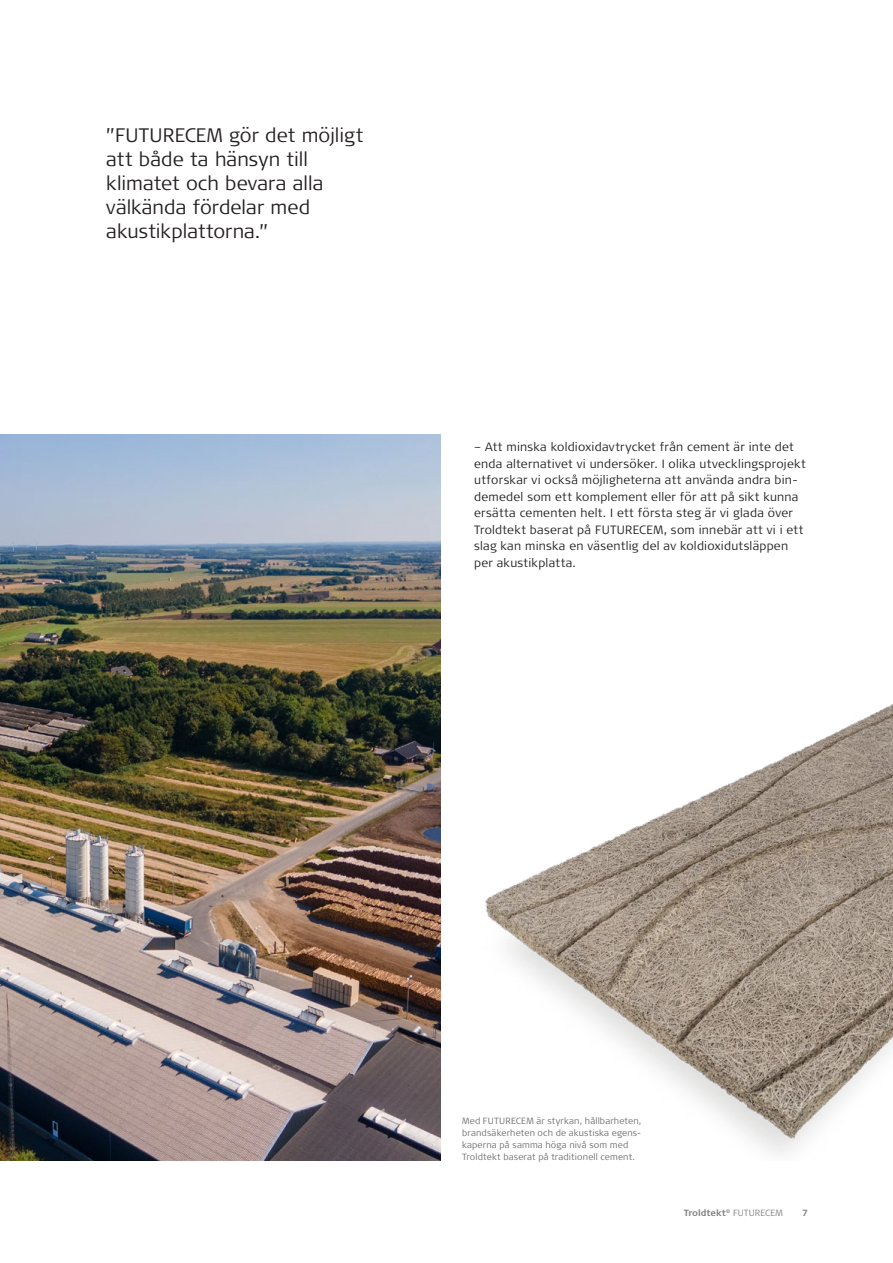
<style>
.page{position:relative;width:893px;height:1263px;background:#fff}
.page>*{position:absolute;margin:0;border:0;box-sizing:border-box;transform-origin:0 0}
.t1{font:300 19.5px/24px "Signa Pro";color:#231f20}
.Brødtext{font:300 12px/16.5px "Signa Pro";letter-spacing:.02em;color:#231f20}
.Brødtext-2{font:300 9px/12px "Signa Pro";letter-spacing:.015em;color:#6c6d70}
.t2{font:700 9px "Signa Pro";color:#808285}
.s1{font-weight:300}
</style>
<div class="page">
<img style="left:0;top:435px;width:440px;height:726px">
<img style="left:485px;top:704px;width:408px;height:450px">
<p class="t1" style="left:106px;top:122px;width:258px">”FUTURECEM gör det möjligt att både ta hänsyn till klimatet och bevara alla välkända fördelar med akustikplattorna.”</p>
<p class="Brødtext" style="left:474px;top:438px;width:333px">– Att minska koldioxidavtrycket från cement är inte det enda alternativet vi undersöker. I olika utvecklingsprojekt utforskar vi också möjligheterna att använda andra bin&shy;demedel som ett komplement eller för att på sikt kunna ersätta cementen helt. I ett första steg är vi glada över Troldtekt baserat på FUTURECEM, som innebär att vi i ett slag kan minska en väsentlig del av koldioxidutsläppen per akustikplatta.</p>
<p class="Brødtext-2" style="left:462px;top:1114px;width:181px">Med FUTURECEM är styrkan, hållbarheten, brandsäkerheten och de akustiska egens&shy;kaperna på samma höga nivå som med Troldtekt baserat på traditionell cement.</p>
<p class="t2" style="left:684px;top:1206px;width:100px">Troldtekt<sup>®</sup> <span class="s1">FUTURECEM</span></p>
<p class="t2" style="left:802px;top:1206px;width:7px">7</p>
</div>
